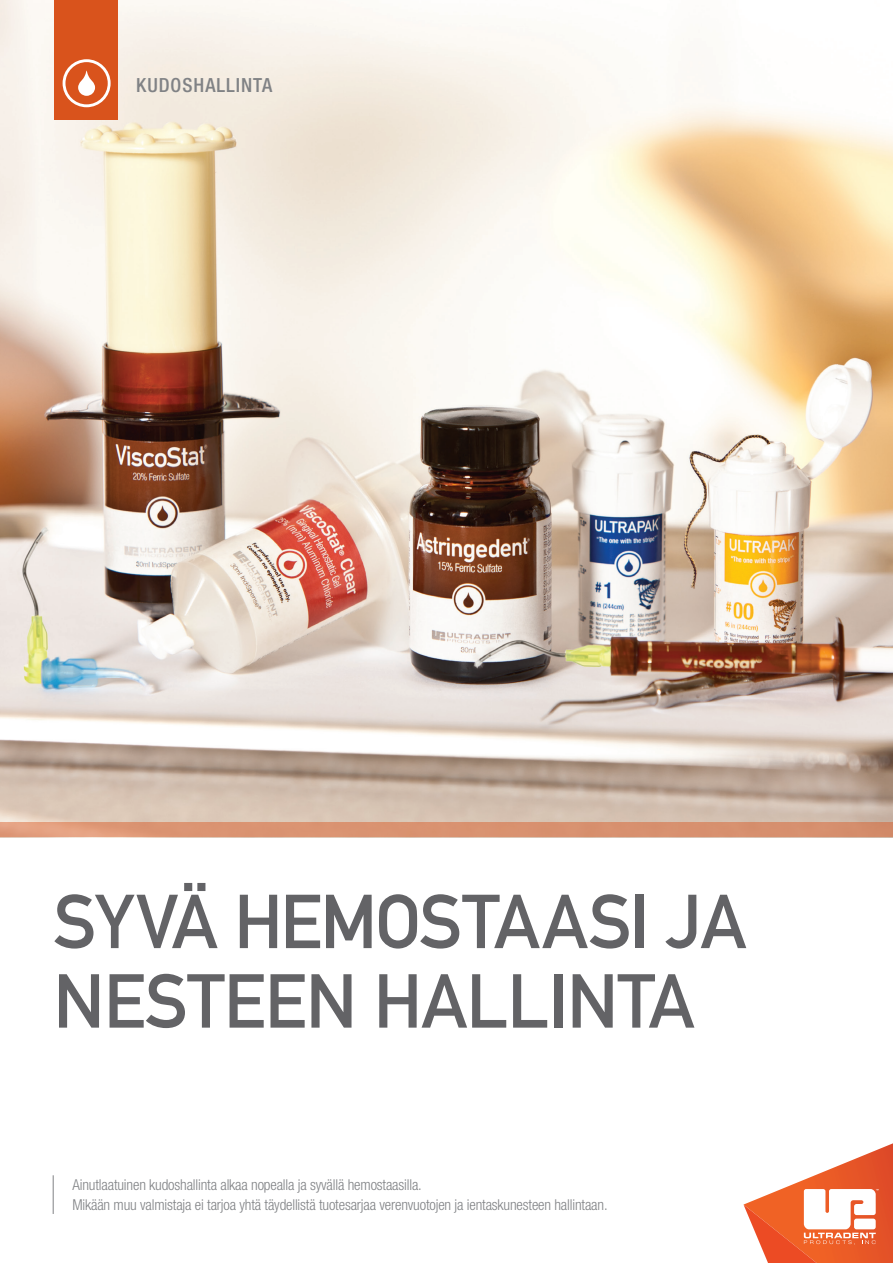
<style>
.page{position:relative;width:893px;height:1263px;background:#fff}
.page>*{position:absolute;margin:0;border:0;box-sizing:border-box;transform-origin:0 0}
.t1{font:75px/79.5px "DIN Mittelschrift Std";letter-spacing:-.01em;color:#636366}
.t2{font:500 condensed 19.5px "Helvetica Neue LT Std";letter-spacing:.05em;color:#808285}
.t3{font:300 condensed 15px/19.5px "Helvetica Neue LT Std";letter-spacing:-.01em;color:#808285}
</style>
<div class="page">
<img style="left:0;top:0;width:893px;height:837px">
<svg style="left:0;top:822px;width:893px;height:14px;background:#d99371"></svg>
<div style="left:55px;top:0;width:63px;height:119px;background:#d9531c"></div>
<svg style="left:63px;top:59px;width:48px;height:48px"></svg>
<hr style="left:53px;top:1175px;width:1px;height:39px;background:#808285">
<svg style="left:743px;top:1143px;width:150px;height:120px"></svg>
<h2 class="t2" style="left:136px;top:74px;width:137px">KUDOSHALLINTA</h2>
<h1 class="t1" style="left:53px;top:882px;width:694px">SYVÄ HEMOSTAASI JA<br>NESTEEN HALLINTA</h1>
<p class="t3" style="left:72px;top:1175px;width:537px">Ainutlaatuinen kudoshallinta alkaa nopealla ja syvällä hemostaasilla.<br>Mikään muu valmistaja ei tarjoa yhtä täydellistä tuotesarjaa verenvuotojen ja ientaskunesteen hallintaan.</p>
</div>
